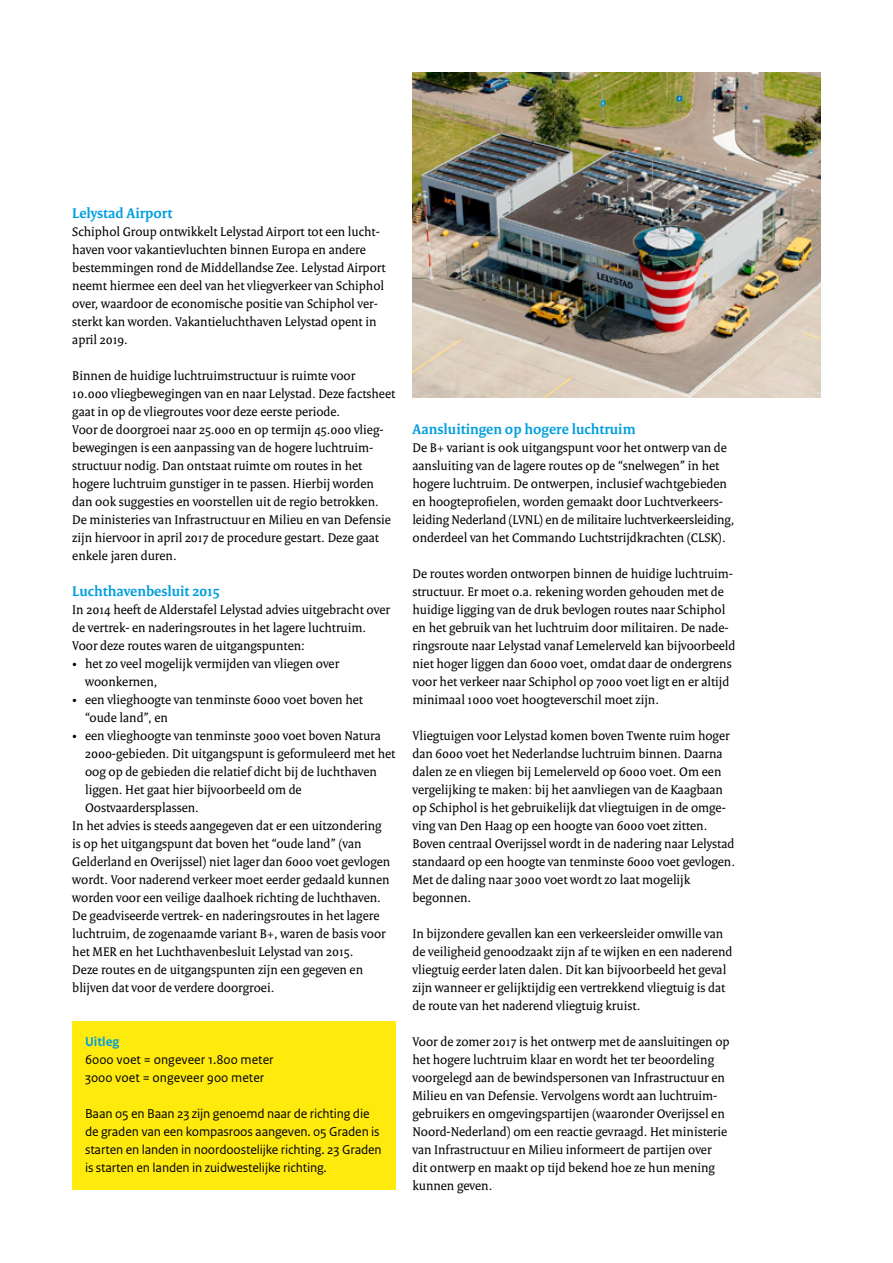
<style>
.page{position:relative;width:893px;height:1263px;background:#fff}
.page>*{position:absolute;margin:0;border:0;box-sizing:border-box;transform-origin:0 0}
.t1{font:700 15px "Rijksoverheid Serif";color:#009ede}
.t2{font:13.5px/18px "Rijksoverheid Serif";color:#000}
.t3{font:13.5px/18px "Rijksoverheid Sans Text";letter-spacing:-.01em;color:#000}
.t4{font:700 13.5px "Rijksoverheid Sans Text";color:#009ede}
</style>
<div class="page">
<div style="left:72px;top:1021px;width:323px;height:169px;background:#ffea0e"></div>
<img style="left:412px;top:72px;width:409px;height:326px">
<p class="t1" style="left:72px;top:204px;width:102px">Lelystad Airport</p>
<p class="t2" style="left:72px;top:222px;width:315px">Schiphol Group ontwikkelt Lelystad Airport tot een lucht&shy;haven voor vakantievluchten binnen Europa en andere bestemmingen rond de Middellandse Zee. Lelystad Airport neemt hiermee een deel van het vliegverkeer van Schiphol over, waardoor de economische positie van Schiphol ver&shy;sterkt kan worden. Vakantieluchthaven Lelystad opent in april 2019.</p>
<p class="t2" style="left:72px;top:366px;width:325px">Binnen de huidige luchtruimstructuur is ruimte voor<br>10.000 vliegbewegingen van en naar Lelystad. Deze factsheet gaat in op de vliegroutes voor deze eerste periode.<br>Voor de doorgroei naar 25.000 en op termijn 45.000 vlieg&shy;bewegingen is een aanpassing van de hogere luchtruim&shy;structuur nodig. Dan ontstaat ruimte om routes in het hogere luchtruim gunstiger in te passen. Hierbij worden dan ook suggesties en voorstellen uit de regio betrokken.<br>De ministeries van Infrastructuur en Milieu en van Defensie zijn hiervoor in april 2017 de procedure gestart. Deze gaat enkele jaren duren.</p>
<p class="t1" style="left:72px;top:582px;width:149px">Luchthavenbesluit 2015</p>
<p class="t2" style="left:72px;top:600px;width:319px">In 2014 heeft de Alderstafel Lelystad advies uitgebracht over de vertrek- en naderingsroutes in het lagere luchtruim.<br>Voor deze routes waren de uitgangspunten:</p>
<p class="t2" style="left:85px;top:654px;width:256px;text-indent:-13px">• het zo veel mogelijk vermijden van vliegen over woonkernen,</p>
<p class="t2" style="left:85px;top:690px;width:280px;text-indent:-13px">• een vlieghoogte van tenminste 6000 voet boven het “oude land”, en</p>
<p class="t2" style="left:72px;top:726px;width:310px">• een vlieghoogte van tenminste 3000 voet boven Natura</p>
<p class="t2" style="left:85px;top:744px;width:312px">2000-gebieden. Dit uitgangspunt is geformuleerd met het</p>
<p class="t2" style="left:85px;top:762px;width:293px">oog op de gebieden die relatief dicht bij de luchthaven</p>
<p class="t2" style="left:85px;top:780px;width:218px">liggen. Het gaat hier bijvoorbeeld om de</p>
<p class="t2" style="left:85px;top:798px;width:115px">Oostvaardersplassen.</p>
<p class="t2" style="left:72px;top:816px;width:311px">In het advies is steeds aangegeven dat er een uitzondering</p>
<p class="t2" style="left:72px;top:834px;width:291px">is op het uitgangspunt dat boven het “oude land” (van</p>
<p class="t2" style="left:72px;top:852px;width:320px">Gelderland en Overijssel) niet lager dan 6000 voet gevlogen</p>
<p class="t2" style="left:72px;top:870px;width:319px">wordt. Voor naderend verkeer moet eerder gedaald kunnen</p>
<p class="t2" style="left:72px;top:888px;width:310px">worden voor een veilige daalhoek richting de luchthaven.</p>
<p class="t2" style="left:72px;top:906px;width:309px">De geadviseerde vertrek- en naderingsroutes in het lagere</p>
<p class="t2" style="left:72px;top:924px;width:315px">luchtruim, de zogenaamde variant B+, waren de basis voor</p>
<p class="t2" style="left:72px;top:942px;width:283px">het MER en het Luchthavenbesluit Lelystad van 2015.</p>
<p class="t2" style="left:72px;top:960px;width:292px">Deze routes en de uitgangspunten zijn een gegeven en</p>
<p class="t2" style="left:72px;top:978px;width:204px">blijven dat voor de verdere doorgroei.</p>
<p class="t4" style="left:85px;top:1034px;width:36px">Uitleg</p>
<p class="t3" style="left:85px;top:1051px;width:190px">6000 voet = ongeveer 1.800 meter<br>3000 voet = ongeveer 900 meter</p>
<p class="t3" style="left:85px;top:1105px;width:298px">Baan 05 en Baan 23 zijn genoemd naar de richting die de graden van een kompasroos aangeven. 05 Graden is starten en landen in noordoostelijke richting. 23 Graden is starten en landen in zuidwestelijke richting.</p>
<p class="t1" style="left:412px;top:420px;width:225px">Aansluitingen op hogere luchtruim</p>
<p class="t2" style="left:412px;top:438px;width:324px">De B+ variant is ook uitgangspunt voor het ontwerp van de aansluiting van de lagere routes op de “snelwegen” in het hogere luchtruim. De ontwerpen, inclusief wachtgebieden en hoogteprofielen, worden gemaakt door Luchtverkeers&shy;leiding Nederland (LVNL) en de militaire luchtverkeersleiding, onderdeel van het Commando Luchtstrijdkrachten (CLSK).</p>
<p class="t2" style="left:412px;top:564px;width:324px">De routes worden ontworpen binnen de huidige luchtruim&shy;structuur. Er moet o.a. rekening worden gehouden met de huidige ligging van de druk bevlogen routes naar Schiphol en het gebruik van het luchtruim door militairen. De nade&shy;ringsroute naar Lelystad vanaf Lemelerveld kan bijvoorbeeld niet hoger liggen dan 6000 voet, omdat daar de ondergrens voor het verkeer naar Schiphol op 7000 voet ligt en er altijd minimaal 1000 voet hoogteverschil moet zijn.</p>
<p class="t2" style="left:412px;top:726px;width:324px">Vliegtuigen voor Lelystad komen boven Twente ruim hoger dan 6000 voet het Nederlandse luchtruim binnen. Daarna dalen ze en vliegen bij Lemelerveld op 6000 voet. Om een vergelijking te maken: bij het aanvliegen van de Kaagbaan op Schiphol is het gebruikelijk dat vliegtuigen in de omge&shy;ving van Den Haag op een hoogte van 6000 voet zitten.<br>Boven centraal Overijssel wordt in de nadering naar Lelystad standaard op een hoogte van tenminste 6000 voet gevlogen.<br>Met de daling naar 3000 voet wordt zo laat mogelijk begonnen.</p>
<p class="t2" style="left:412px;top:924px;width:322px">In bijzondere gevallen kan een verkeersleider omwille van de veiligheid genoodzaakt zijn af te wijken en een naderend vliegtuig eerder laten dalen. Dit kan bijvoorbeeld het geval zijn wanneer er gelijktijdig een vertrekkend vliegtuig is dat de route van het naderend vliegtuig kruist.</p>
<p class="t2" style="left:412px;top:1032px;width:319px">Voor de zomer 2017 is het ontwerp met de aansluitingen op het hogere luchtruim klaar en wordt het ter beoordeling voorgelegd aan de bewindspersonen van Infrastructuur en Milieu en van Defensie. Vervolgens wordt aan luchtruim&shy;gebruikers en omgevingspartijen (waaronder Overijssel en Noord-Nederland) om een reactie gevraagd. Het ministerie van Infrastructuur en Milieu informeert de partijen over dit ontwerp en maakt op tijd bekend hoe ze hun mening kunnen geven.</p>
</div>
